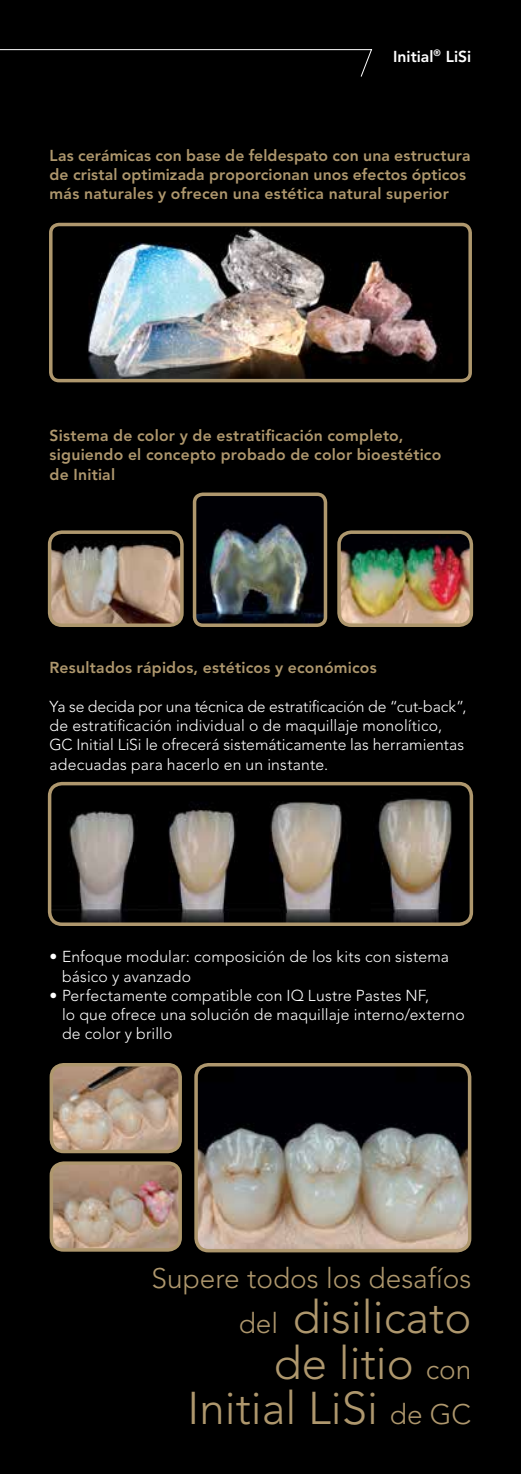
<style>
.page{position:relative;width:521px;height:1474px;background:#fff}
.page>*{position:absolute;margin:0;border:0;box-sizing:border-box;transform-origin:0 0}
.t1{font:300 45.5px/45.5px "Avenir LT Std";color:#ae976d;text-align:right}
.t2{font:300 28px "Avenir LT Std";color:#ae976d}
.t3{font:300 15.75px/19.2px "Avenir LT Std";letter-spacing:.01em;color:#fff}
.t4{font:800 15.75px/19.2px "Avenir LT Std";letter-spacing:.015em;color:#ae976d}
.t5{font:800 15.75px "Avenir LT Std";color:#fff}
.s1{font-size:28px}
</style>
<div class="page">
<div style="left:0;top:0;width:521px;height:1473px;background:#000"></div>
<svg style="left:0;top:49px;width:373px;height:28px"></svg>
<img style="left:53px;top:787px;width:415px;height:134px">
<div style="left:48px;top:782px;width:425px;height:144px;border:4px solid #ae976d;border-radius:12px"></div>
<img style="left:52px;top:1067px;width:125px;height:84px">
<div style="left:50px;top:1062px;width:132px;height:91px;border:4px solid #ae976d;border-radius:12px"></div>
<img style="left:51px;top:1166px;width:129px;height:83px">
<div style="left:50px;top:1161px;width:132px;height:90px;border:4px solid #ae976d;border-radius:12px"></div>
<img style="left:199px;top:1067px;width:269px;height:183px">
<div style="left:194px;top:1062px;width:277px;height:190px;border:4px solid #ae976d;border-radius:12px"></div>
<img style="left:53px;top:535px;width:126px;height:87px">
<div style="left:48px;top:530px;width:136px;height:97px;border:4px solid #ae976d;border-radius:12px"></div>
<img style="left:342px;top:535px;width:126px;height:87px">
<div style="left:337px;top:530px;width:136px;height:97px;border:4px solid #ae976d;border-radius:12px"></div>
<img style="left:198px;top:497px;width:124px;height:125px">
<div style="left:193px;top:492px;width:134px;height:135px;border:4px solid #ae976d;border-radius:8px"></div>
<img style="left:54px;top:224px;width:415px;height:153px">
<div style="left:49px;top:223px;width:423px;height:159px;border:4px solid #ae976d;border-radius:8px"></div>
<p class="t5" style="left:393px;top:47px;width:80px">Initial<sup>®</sup> LiSi</p>
<p class="t4" style="left:50px;top:146px;width:422px">Las cerámicas con base de feldespato con una estructura de cristal optimizada proporcionan unos efectos ópticos más naturales y ofrecen una estética natural superior</p>
<p class="t4" style="left:50px;top:426px;width:393px">Sistema de color y de estratificación completo, siguiendo el concepto probado de color bioestético de Initial</p>
<p class="t4" style="left:50px;top:658px;width:329px">Resultados rápidos, estéticos y económicos</p>
<p class="t3" style="left:50px;top:696px;width:418px">Ya se decida por una técnica de estratificación de “cut-back”, de estratificación individual o de maquillaje monolítico, GC Initial LiSi le ofrecerá sistemáticamente las herramientas adecuadas para hacerlo en un instante.</p>
<p class="t3" style="left:62px;top:947px;width:388px;text-indent:-12px">• Enfoque modular: composición de los kits con sistema básico y avanzado</p>
<p class="t3" style="left:62px;top:985px;width:404px;text-indent:-12px">• Perfectamente compatible con IQ Lustre Pastes NF,<br>lo que ofrece una solución de maquillaje interno/externo de color y brillo</p>
<h2 class="t2" style="left:152px;top:1261px;width:321px">Supere todos los desafíos</h2>
<h1 class="t1" style="left:188px;top:1294px;width:285px"><span class="s1">del</span> disilicato de litio <span class="s1">con<br></span>Initial LiSi <span class="s1">de GC</span></h1>
</div>
